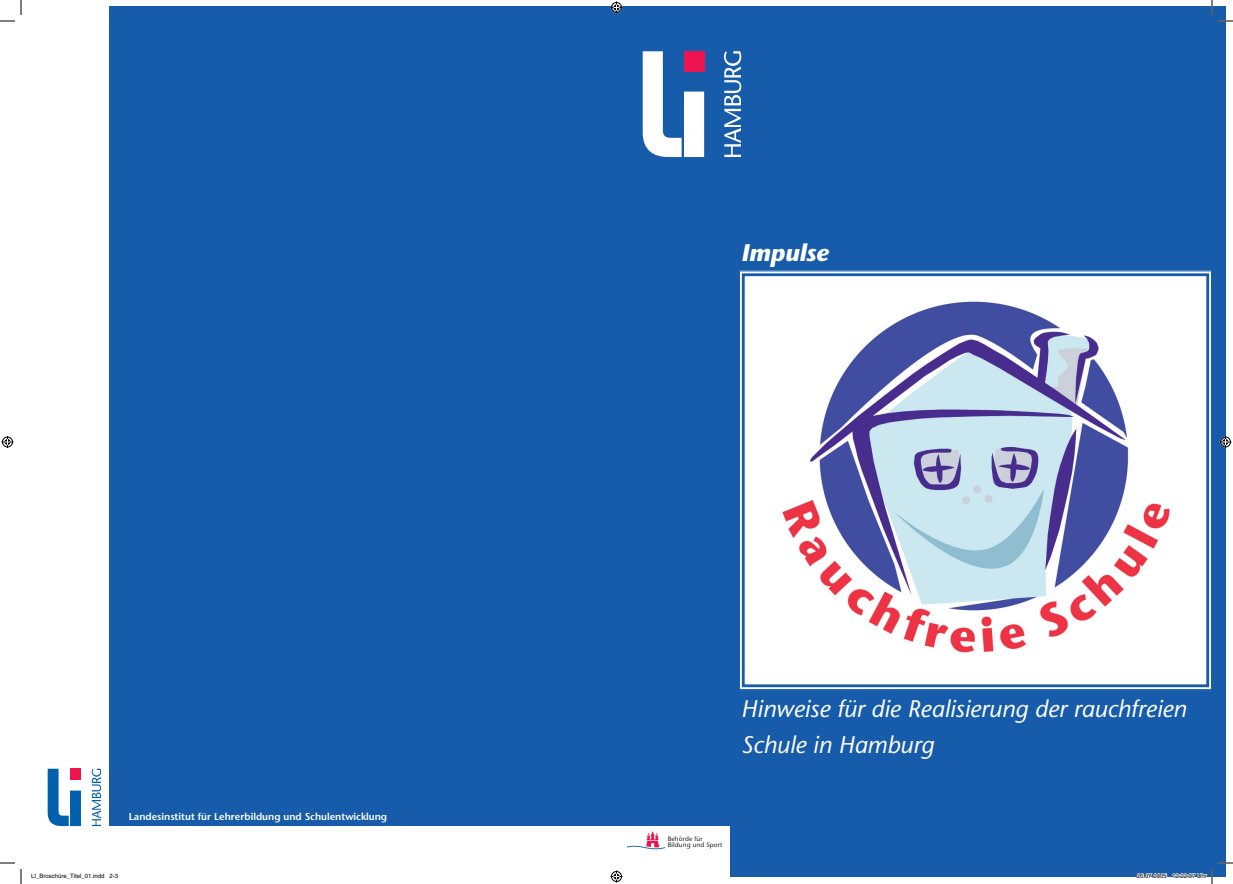
<style>
.page{position:relative;width:1233px;height:884px;background:#fff}
.page>*{position:absolute;margin:0;border:0;box-sizing:border-box;transform-origin:0 0}
.t1{font:italic 24px/36px "Stone Sans";color:#fff}
.t2{font:italic 700 24px "Stone Sans";color:#fff}
.t3{font:600 10px "Stone Sans";color:#fff}
.t4{font:6.5px/6.5px "Stone Sans";letter-spacing:.02em;color:#231f20}
.t5{font:6px "Helvetica";color:#000}
</style>
<div class="page">
<div style="left:616px;top:7px;width:610px;height:870px;background:#175caa"></div>
<div style="left:616px;top:826px;width:114px;height:51px;background:#fff"></div>
<svg style="left:739px;top:270px;width:473px;height:420px;background:#d0cfe2"></svg>
<div style="left:742px;top:273px;width:467px;height:414px;border:3px solid #175caa"></div>
<svg style="left:628px;top:831px;width:36px;height:19px"></svg>
<svg style="left:724px;top:51px;width:17px;height:106px"></svg>
<svg style="left:642px;top:51px;width:39px;height:106px"></svg>
<div style="left:684px;top:92px;width:20px;height:65px;background:#fff"></div>
<div style="left:684px;top:51px;width:20px;height:21px;background:#ed1450"></div>
<div style="left:109px;top:7px;width:507px;height:819px;background:#175caa"></div>
<svg style="left:92px;top:769px;width:9px;height:57px"></svg>
<svg style="left:48px;top:769px;width:21px;height:57px"></svg>
<div style="left:70px;top:790px;width:11px;height:36px;background:#0160ae"></div>
<div style="left:70px;top:769px;width:11px;height:11px;background:#ed1450"></div>
<svg style="left:1218px;top:20px;width:15px;height:2px"></svg>
<svg style="left:1218px;top:862px;width:15px;height:2px"></svg>
<svg style="left:0;top:0;width:22px;height:22px"></svg>
<svg style="left:0;top:862px;width:22px;height:22px"></svg>
<svg style="left:1211px;top:0;width:1px;height:15px"></svg>
<svg style="left:610px;top:2px;width:12px;height:12px"></svg>
<svg style="left:610px;top:870px;width:12px;height:12px"></svg>
<svg style="left:2px;top:436px;width:12px;height:12px"></svg>
<svg style="left:1219px;top:436px;width:12px;height:12px"></svg>
<svg style="left:1136px;top:869px;width:76px;height:15px"></svg>
<p class="t2" style="left:741px;top:237px;width:89px">Impulse</p>
<p class="t3" style="left:129px;top:811px;width:260px">Landesinstitut für Lehrerbildung und Schulentwicklung</p>
<p class="t1" style="left:741px;top:690px;width:447px">Hinweise für die Realisierung der rauchfreien<br>Schule in Hamburg</p>
<p class="t4" style="left:667px;top:835px;width:56px">Behörde für<br>Bildung und Sport</p>
<p class="t5" style="left:31px;top:872px;width:89px">LI_Broschüre_Titel_01.indd 2-3</p>
<p class="t5" style="left:1137px;top:872px;width:71px">26.07.2005 12:22:07 Uhr</p>
</div>
